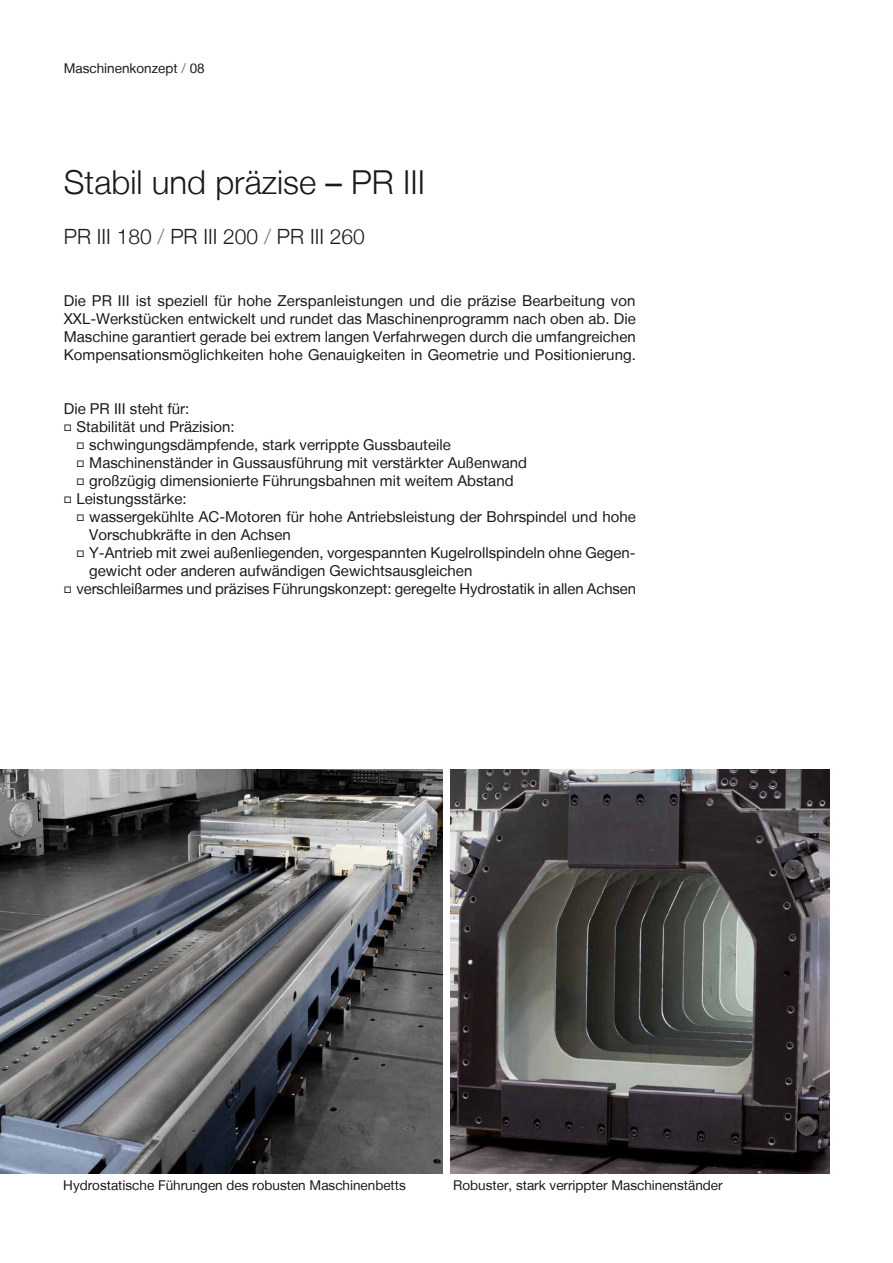
<style>
.page{position:relative;width:893px;height:1263px;background:#fff}
.page>*{position:absolute;margin:0;border:0;box-sizing:border-box;transform-origin:0 0}
.t1{font:300 33px "Helvetica Neue LT";color:#1a1a18}
.t2{font:300 21px "Helvetica Neue LT";color:#1a1a18}
.t3{font:15px/18px "Helvetica Neue LT";color:#1a1a18}
.t4{font:13.5px "Helvetica Neue LT";color:#1a1a18}
.s1{color:#767676}
.s2{font-weight:400}
</style>
<div class="page">
<img style="left:451px;top:770px;width:378px;height:404px">
<img style="left:0;top:770px;width:442px;height:404px">
<p class="t4" style="left:64px;top:61px;width:143px">Maschinenkonzept <span class="s1">/</span> 08</p>
<h1 class="t1" style="left:64px;top:162px;width:363px">Stabil und präzise <span class="s2">–</span> PR III</h1>
<h2 class="t2" style="left:64px;top:223px;width:303px">PR III 180 <span class="s1">/</span> PR III 200 <span class="s1">/</span> PR III 260</h2>
<p class="t3" style="left:64px;top:291px;width:574px;text-align:justify">Die PR III ist speziell für hohe Zerspanleistungen und die präzise Bearbeitung von XXL-Werkstücken entwickelt und rundet das Maschinenprogramm nach oben ab. Die Maschine garantiert gerade bei extrem langen Verfahrwegen durch die umfangreichen Kompensationsmöglichkeiten hohe Genauigkeiten in Geometrie und Positionierung.</p>
<p class="t3" style="left:64px;top:399px;width:127px">Die PR III steht für:</p>
<p class="t3" style="left:64px;top:417px;width:172px">□ Stabilität und Präzision:</p>
<p class="t3" style="left:77px;top:435px;width:376px">□ schwingungsdämpfende, stark verrippte Gussbauteile</p>
<p class="t3" style="left:77px;top:453px;width:452px">□ Maschinenständer in Gussausführung mit verstärkter Außenwand</p>
<p class="t3" style="left:77px;top:471px;width:439px">□ großzügig dimensionierte Führungsbahnen mit weitem Abstand</p>
<p class="t3" style="left:64px;top:489px;width:124px">□ Leistungsstärke:</p>
<p class="t3" style="left:89px;top:507px;width:548px;text-indent:-13px">□ wassergekühlte AC-Motoren für hohe Antriebsleistung der Bohrspindel und hohe<br>Vorschubkräfte in den Achsen</p>
<p class="t3" style="left:89px;top:543px;width:548px;text-indent:-13px">□ Y-Antrieb mit zwei außenliegenden, vorgespannten Kugelrollspindeln ohne Gegen&shy;gewicht oder anderen aufwändigen Gewichtsausgleichen</p>
<p class="t3" style="left:64px;top:579px;width:574px">□ verschleißarmes und präzises Führungskonzept: geregelte Hydrostatik in allen Achsen</p>
<p class="t4" style="left:63px;top:1177px;width:344px">Hydrostatische Führungen des robusten Maschinenbetts</p>
<p class="t4" style="left:453px;top:1177px;width:271px">Robuster, stark verrippter Maschinenständer</p>
</div>
